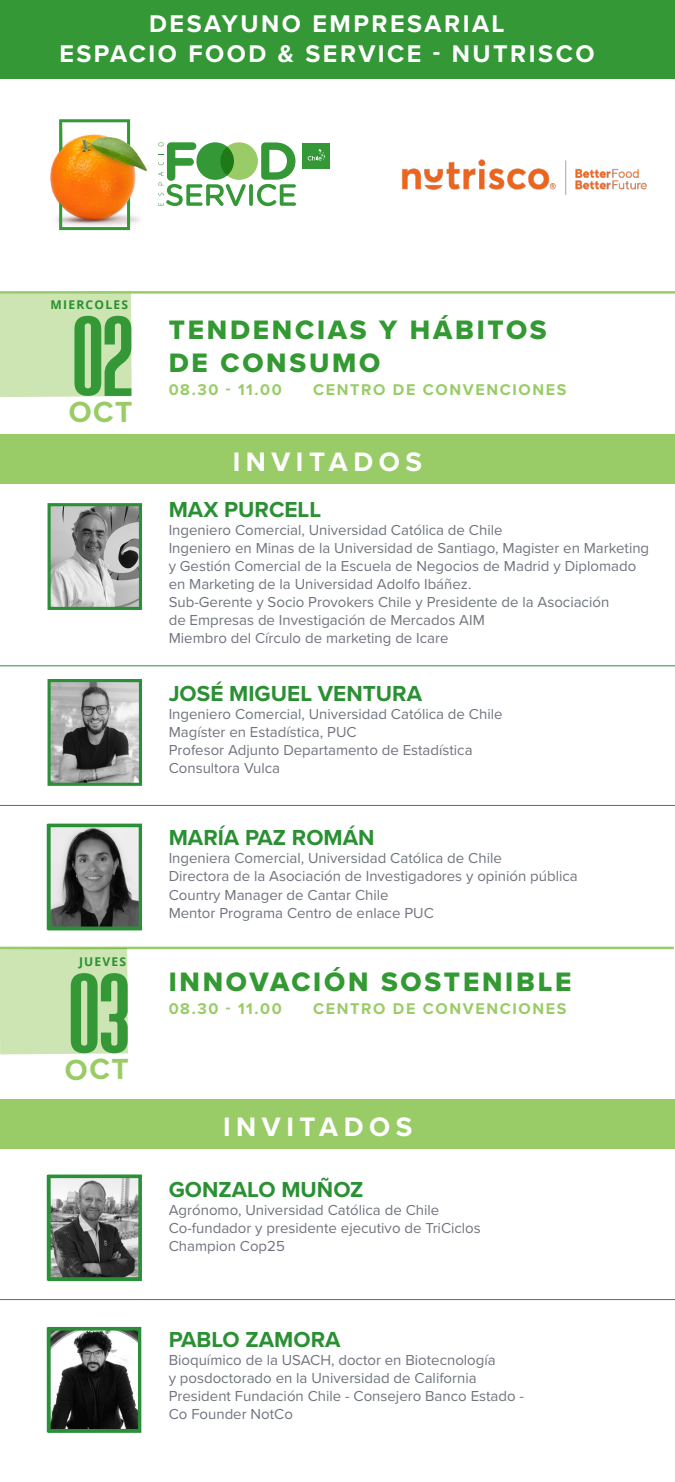
<style>
.page{position:relative;width:675px;height:1482px;background:#fff}
.page>*{position:absolute;margin:0;border:0;box-sizing:border-box;transform-origin:0 0}
.t1{font:114.56px "Fokus";color:#349837}
.t2{font:700 30.06px "Proxima Nova";letter-spacing:.04em;color:#9c6}
.t3{font:27.62px/33.2px "Proxima Nova Extrabld";letter-spacing:.1em;color:#393}
.t4{font:700 27.62px "Proxima Nova";letter-spacing:.2em;color:#fff}
.t5{font:700 25px/30px "Proxima Nova";letter-spacing:.1em;color:#fff;text-align:center}
.t6{font:700 22.5px "Proxima Nova";color:#2a9033}
.t7{font:700 16.12px "Proxima Nova";letter-spacing:.1em;color:#9c6}
.t8{font:15px/18px "Proxima Nova";color:#70747e}
.t9{font:700 12.06px "Open Sans";letter-spacing:.1em;color:#2a9033}
</style>
<div class="page">
<div style="left:0;top:293px;width:132px;height:104px;background:#cce5b2"></div>
<div style="left:0;top:434px;width:675px;height:50px;background:#9c6"></div>
<img style="left:52px;top:683px;width:86px;height:98px">
<div style="left:48px;top:679px;width:94px;height:106px;border:3px solid #2a9037"></div>
<hr style="left:0;top:805px;width:675px;height:1px;background:#2a9037">
<img style="left:52px;top:828px;width:86px;height:97px">
<div style="left:47px;top:824px;width:95px;height:105px;border:3px solid #2a9037"></div>
<div style="left:48px;top:823px;width:94px;height:107px;border:3px solid #2a9037"></div>
<img style="left:52px;top:507px;width:86px;height:99px">
<div style="left:48px;top:503px;width:94px;height:107px;border:3px solid #2a9037"></div>
<hr style="left:0;top:665px;width:675px;height:1px;background:#2a9037">
<hr style="left:0;top:946px;width:674px;height:3px;background:#9c6">
<div style="left:0;top:948px;width:128px;height:106px;background:#cce5b2"></div>
<div style="left:0;top:1099px;width:675px;height:49px;background:#9c6"></div>
<img style="left:52px;top:1178px;width:86px;height:98px">
<div style="left:48px;top:1174px;width:94px;height:106px;border:3px solid #2a9037"></div>
<img style="left:52px;top:1331px;width:85px;height:96px">
<div style="left:47px;top:1327px;width:94px;height:104px;border:3px solid #2a9037"></div>
<div style="left:48px;top:1326px;width:93px;height:106px;border:3px solid #2a9037"></div>
<hr style="left:0;top:1298px;width:675px;height:1px;background:#2a9037">
<hr style="left:0;top:291px;width:675px;height:2px;background:#9c6">
<img style="left:50px;top:123px;width:98px;height:108px">
<svg style="left:59px;top:119px;width:71px;height:34px"></svg>
<svg style="left:59px;top:197px;width:71px;height:33px;background:#ce9455"></svg>
<div style="left:220px;top:142px;width:38px;height:38px;background:#9c6;border-radius:50%"></div>
<div style="left:303px;top:143px;width:27px;height:25px;background:#349837"></div>
<svg style="left:308px;top:149px;width:17px;height:11px"></svg>
<svg style="left:249px;top:184px;width:4px;height:22px"></svg>
<svg style="left:158px;top:142px;width:88px;height:64px"></svg>
<svg style="left:257px;top:142px;width:39px;height:64px"></svg>
<img style="left:402px;top:159px;width:245px;height:36px">
<div style="left:0;top:0;width:675px;height:78px;background:#349837"></div>
<h3 class="t5" style="left:59px;top:8px;width:537px">DESAYUNO EMPRESARIAL<br>ESPACIO FOOD &amp; SERVICE - NUTRISCO</h3>
<p class="t9" style="left:51px;top:296px;width:79px">MIERCOLES</p>
<h1 class="t1" style="left:71px;top:307px;width:65px">02</h1>
<h2 class="t2" style="left:69px;top:389px;width:66px">OCT</h2>
<p class="t9" style="left:79px;top:953px;width:49px">JUEVES</p>
<h1 class="t1" style="left:68px;top:964px;width:65px">03</h1>
<h2 class="t2" style="left:65px;top:1046px;width:66px">OCT</h2>
<h3 class="t3" style="left:169px;top:312px;width:380px">TENDENCIAS Y HÁBITOS<br>DE CONSUMO</h3>
<p class="t7" style="left:169px;top:377px;width:115px">08.30 - 11.00</p>
<p class="t7" style="left:313px;top:377px;width:255px">CENTRO DE CONVENCIONES</p>
<h3 class="t4" style="left:233px;top:441px;width:191px">INVITADOS</h3>
<h3 class="t6" style="left:169px;top:492px;width:154px">MAX PURCELL</h3>
<p class="t8" style="left:169px;top:520px;width:482px">Ingeniero Comercial, Universidad Católica de Chile<br>Ingeniero en Minas de la Universidad de Santiago, Magister en Marketing y Gestión Comercial de la Escuela de Negocios de Madrid y Diplomado en Marketing de la Universidad Adolfo Ibáñez.<br>Sub-Gerente y Socio Provokers Chile y Presidente de la Asociación<br>de Empresas de Investigación de Mercados AIM<br>Miembro del Círculo de marketing de Icare</p>
<h3 class="t6" style="left:169px;top:676px;width:255px">JOSÉ MIGUEL VENTURA</h3>
<p class="t8" style="left:169px;top:704px;width:335px">Ingeniero Comercial, Universidad Católica de Chile Magíster en Estadística, PUC<br>Profesor Adjunto Departamento de Estadística Consultora Vulca</p>
<h3 class="t6" style="left:169px;top:821px;width:207px">MARÍA PAZ ROMÁN</h3>
<p class="t8" style="left:169px;top:848px;width:411px">Ingeniera Comercial, Universidad Católica de Chile<br>Directora de la Asociación de Investigadores y opinión pública Country Manager de Cantar Chile<br>Mentor Programa Centro de enlace PUC</p>
<h3 class="t3" style="left:169px;top:964px;width:404px">INNOVACIÓN SOSTENIBLE</h3>
<p class="t7" style="left:169px;top:996px;width:115px">08.30 - 11.00</p>
<p class="t7" style="left:313px;top:996px;width:255px">CENTRO DE CONVENCIONES</p>
<h3 class="t4" style="left:223px;top:1106px;width:191px">INVITADOS</h3>
<h3 class="t6" style="left:169px;top:1172px;width:196px">GONZALO MUÑOZ</h3>
<p class="t8" style="left:169px;top:1199px;width:314px">Agrónomo, Universidad Católica de Chile<br>Co-fundador y presidente ejecutivo de TriCiclos<br>Champion Cop25</p>
<h3 class="t6" style="left:169px;top:1322px;width:173px">PABLO ZAMORA</h3>
<p class="t8" style="left:169px;top:1349px;width:357px">Bioquímico de la USACH, doctor en Biotecnología<br>y posdoctorado en la Universidad de California President Fundación Chile - Consejero Banco Estado - Co Founder NotCo</p>
</div>
